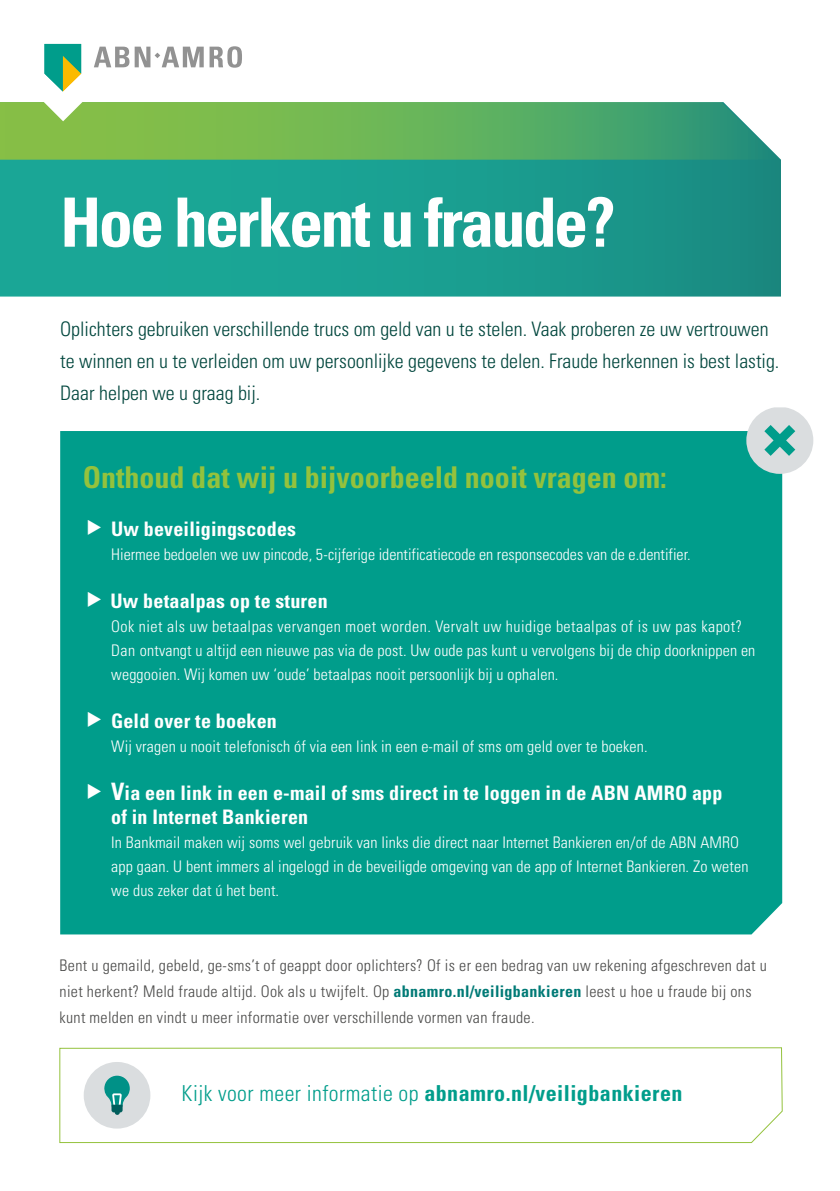
<style>
.page{position:relative;width:840px;height:1191px;background:#fff}
.page>*{position:absolute;margin:0;border:0;box-sizing:border-box;transform-origin:0 0}
.t1{font:700 condensed 68px "Univers LT Std";letter-spacing:-.04em;color:#fff}
.t2{font:700 condensed 30px "Univers LT Std";color:#94c23d}
.t3{font:700 condensed 22px "Univers LT Std";letter-spacing:.02em;color:#009d8b}
.t4{font:300 condensed 20px/32px "Univers LT Std";color:#00463d}
.t5{font:700 condensed 20px/24px "Univers LT Std";letter-spacing:.01em;color:#fff}
.t6{font:300 condensed 16px/24px "Univers LT Std";letter-spacing:.01em;color:#fff}
.t7{font:300 condensed 16px/26px "Univers LT Std";letter-spacing:.02em;color:#4a4a49}
.s1{font-size:24px}
.s2{font-weight:700;color:#007a76}
.s3{font-weight:300}
</style>
<div class="page">
<svg style="left:59px;top:1047px;width:723px;height:96px"></svg>
<svg style="left:0;top:158px;width:780px;height:138px;background:#1a9d8f"></svg>
<svg style="left:0;top:102px;width:779px;height:58px;background:#68b360"></svg>
<div style="left:60px;top:431px;width:721px;height:503px;background:#009d8b"></div>
<div style="left:84px;top:1062px;width:66px;height:66px;background:#dadddf;border-radius:33px"></div>
<svg style="left:104px;top:1075px;width:26px;height:39px"></svg>
<svg style="left:746px;top:407px;width:66px;height:67px;background:#b7d6d4"></svg>
<svg style="left:30px;top:44px;width:99px;height:77px"></svg>
<svg style="left:135px;top:46px;width:107px;height:22px"></svg>
<svg style="left:88px;top:520px;width:13px;height:15px"></svg>
<svg style="left:88px;top:592px;width:13px;height:15px"></svg>
<svg style="left:88px;top:712px;width:13px;height:15px"></svg>
<svg style="left:88px;top:784px;width:13px;height:15px"></svg>
<h1 class="t1" style="left:60px;top:181px;width:557px">Hoe herkent u fraude?</h1>
<p class="t4" style="left:60px;top:313px;width:720px">Oplichters gebruiken verschillende trucs om geld van u te stelen. Vaak proberen ze uw vertrouwen te winnen en u te verleiden om uw persoonlijke gegevens te delen. Fraude herkennen is best lastig.<br>Daar helpen we u graag bij.</p>
<h2 class="t2" style="left:83px;top:459px;width:585px">Onthoud dat wij u bijvoorbeeld nooit vragen om:</h2>
<p class="t5" style="left:111px;top:517px;width:186px">Uw beveiligingscodes</p>
<p class="t6" style="left:111px;top:542px;width:580px">Hiermee bedoelen we uw pincode, 5-cijferige identificatiecode en responsecodes van de e.dentifier.</p>
<p class="t5" style="left:110px;top:589px;width:219px">Uw betaalpas op te sturen</p>
<p class="t6" style="left:111px;top:614px;width:645px">Ook niet als uw betaalpas vervangen moet worden. Vervalt uw huidige betaalpas of is uw pas kapot?<br>Dan ontvangt u altijd een nieuwe pas via de post. Uw oude pas kunt u vervolgens bij de chip doorknippen en weggooien. Wij komen uw ‘oude’ betaalpas nooit persoonlijk bij u ophalen.</p>
<p class="t5" style="left:111px;top:709px;width:167px">Geld over te boeken</p>
<p class="t6" style="left:111px;top:734px;width:537px">Wij vragen u nooit telefonisch óf via een link in een e-mail of sms om geld over te boeken.</p>
<p class="t5" style="left:111px;top:781px;width:612px"><span class="s1">V</span>ia een link in een e-mail of sms direct in te loggen in de ABN AMRO app of in Internet Bankieren</p>
<p class="t6" style="left:111px;top:830px;width:638px">In Bankmail maken wij soms wel gebruik van links die direct naar Internet Bankieren en/of de ABN AMRO app gaan. U bent immers al ingelogd in de beveiligde omgeving van de app of Internet Bankieren. Zo weten we dus zeker dat ú het bent.</p>
<p class="t7" style="left:60px;top:952px;width:708px">Bent u gemaild, gebeld, ge-sms’t of geappt door oplichters? Of is er een bedrag van uw rekening afgeschreven dat u niet herkent? Meld fraude altijd. Ook als u twijfelt. Op <span class="s2">abnamro.nl/veiligbankieren</span> leest u hoe u fraude bij ons kunt melden en vindt u meer informatie over verschillende vormen van fraude.</p>
<h3 class="t3" style="left:181px;top:1080px;width:502px"><span class="s3">Kijk voor meer informatie op</span> abnamro.nl/veiligbankieren</h3>
</div>
